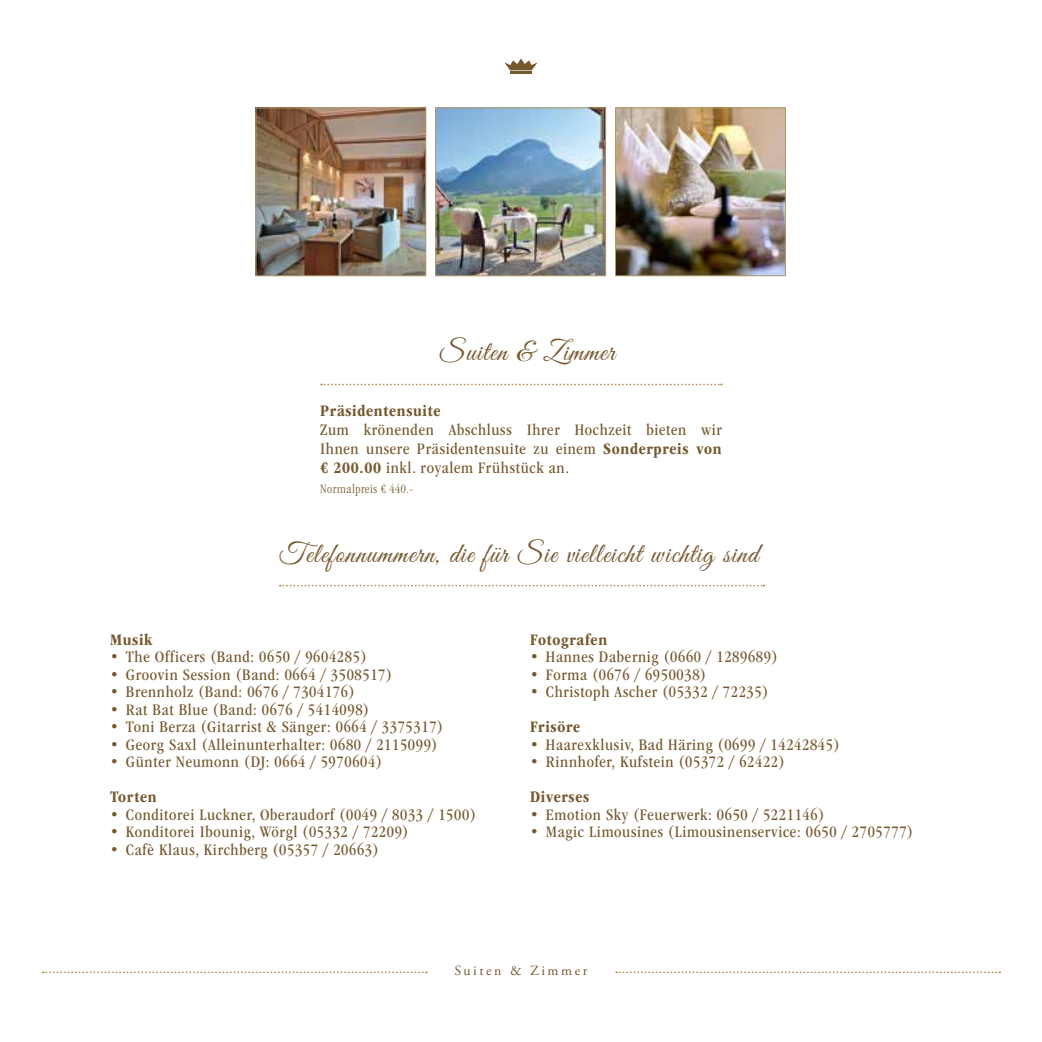
<style>
.page{position:relative;width:1042px;height:1042px;background:#fff}
.page>*{position:absolute;margin:0;border:0;box-sizing:border-box;transform-origin:0 0}
.t1{font:28px "Great Vibes";letter-spacing:.04em;color:#76582e}
.t2{font:condensed 16.62px/19.2px "ITC Garamond Std";letter-spacing:.04em;color:#76582e;text-align:justify}
.t3{font:700 condensed 16.62px "ITC Garamond Std";letter-spacing:.04em;color:#76582e}
.t4{font:14px "Adobe Garamond Pro";letter-spacing:.18em;color:#76582e}
.t5{font:300 condensed 13.12px "ITC Garamond Std";letter-spacing:.04em;color:#76582e}
.s1{font-weight:700}
</style>
<div class="page">
<svg style="left:43px;top:971px;width:384px;height:2px"></svg>
<svg style="left:616px;top:971px;width:384px;height:2px"></svg>
<svg style="left:321px;top:384px;width:401px;height:1px"></svg>
<img style="left:258px;top:110px;width:166px;height:164px">
<div style="left:256px;top:108px;width:170px;height:168px;border:1px solid #b09b68"></div>
<img style="left:617px;top:110px;width:166px;height:164px">
<div style="left:615px;top:108px;width:170px;height:168px;border:1px solid #b09b68"></div>
<img style="left:437px;top:110px;width:167px;height:164px">
<div style="left:435px;top:108px;width:171px;height:168px;border:1px solid #b09b68"></div>
<svg style="left:504px;top:58px;width:33px;height:12px"></svg>
<hr style="left:510px;top:72px;width:22px;height:2px;background:#76582e">
<svg style="left:280px;top:585px;width:484px;height:1px"></svg>
<h1 class="t1" style="left:440px;top:337px;width:177px">Suiten &amp; Zimmer</h1>
<p class="t3" style="left:320px;top:401px;width:122px">Präsidentensuite</p>
<p class="t2" style="left:320px;top:420px;width:403px">Zum krönenden Abschluss Ihrer Hochzeit bieten wir Ihnen unsere Präsidentensuite zu einem <span class="s1">Sonderpreis von € 200.00</span> inkl. royalem Frühstück an.</p>
<p class="t5" style="left:320px;top:481px;width:95px">Normalpreis € 440.-</p>
<h1 class="t1" style="left:279px;top:538px;width:481px">Telefonnummern, die für Sie vielleicht wichtig sind</h1>
<p class="t3" style="left:110px;top:630px;width:44px">Musik</p>
<p class="t2" style="left:110px;top:647px;width:258px">• The Officers (Band: 0650 / 9604285)</p>
<p class="t2" style="left:110px;top:665px;width:283px">• Groovin Session (Band: 0664 / 3508517)</p>
<p class="t2" style="left:110px;top:682px;width:246px">• Brennholz (Band: 0676 / 7304176)</p>
<p class="t2" style="left:110px;top:700px;width:260px">• Rat Bat Blue (Band: 0676 / 5414098)</p>
<p class="t2" style="left:110px;top:717px;width:334px">• Toni Berza (Gitarrist &amp; Sänger: 0664 / 3375317)</p>
<p class="t2" style="left:110px;top:735px;width:329px">• Georg Saxl (Alleinunterhalter: 0680 / 2115099)</p>
<p class="t2" style="left:110px;top:752px;width:273px">• Günter Neumonn (DJ: 0664 / 5970604)</p>
<p class="t3" style="left:110px;top:788px;width:48px">Torten</p>
<p class="t2" style="left:110px;top:805px;width:367px">• Conditorei Luckner, Oberaudorf (0049 / 8033 / 1500)</p>
<p class="t2" style="left:110px;top:822px;width:300px">• Konditorei Ibounig, Wörgl (05332 / 72209)</p>
<p class="t2" style="left:110px;top:840px;width:270px">• Cafè Klaus, Kirchberg (05357 / 20663)</p>
<p class="t3" style="left:530px;top:630px;width:79px">Fotografen</p>
<p class="t2" style="left:530px;top:647px;width:249px">• Hannes Dabernig (0660 / 1289689)</p>
<p class="t2" style="left:530px;top:665px;width:177px">• Forma (0676 / 6950038)</p>
<p class="t2" style="left:530px;top:682px;width:239px">• Christoph Ascher (05332 / 72235)</p>
<p class="t3" style="left:530px;top:718px;width:52px">Frisöre</p>
<p class="t2" style="left:530px;top:735px;width:311px">• Haarexklusiv, Bad Häring (0699 / 14242845)</p>
<p class="t2" style="left:530px;top:752px;width:256px">• Rinnhofer, Kufstein (05372 / 62422)</p>
<p class="t3" style="left:530px;top:788px;width:61px">Diverses</p>
<p class="t2" style="left:530px;top:805px;width:295px">• Emotion Sky (Feuerwerk: 0650 / 5221146)</p>
<p class="t2" style="left:530px;top:822px;width:384px">• Magic Limousines (Limousinenservice: 0650 / 2705777)</p>
<p class="t4" style="left:454px;top:962px;width:134px">Suiten &amp; Zimmer</p>
</div>
